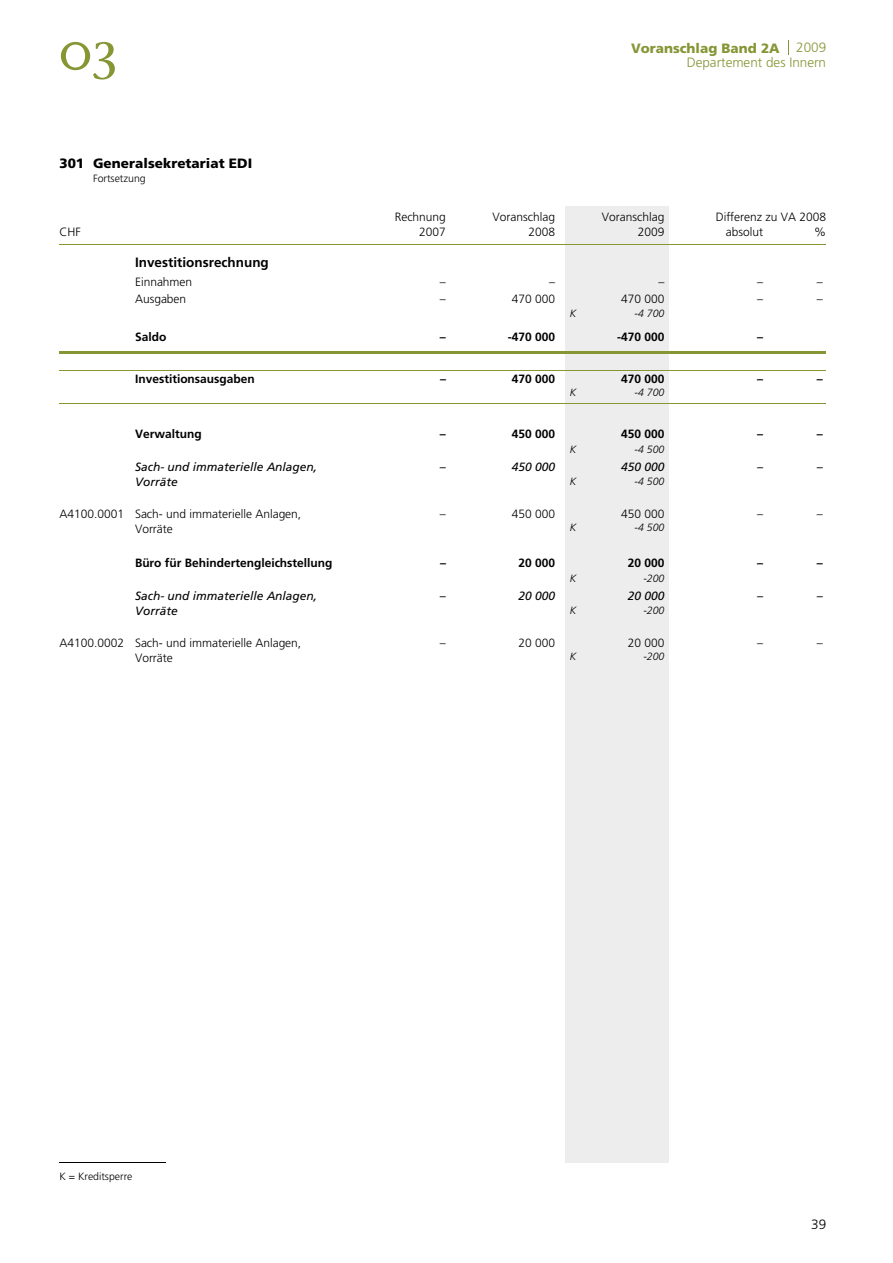
<style>
.page{position:relative;width:893px;height:1263px;background:#fff}
.page>*{position:absolute;margin:0;border:0;box-sizing:border-box;transform-origin:0 0}
.t1{font:54px "ITC Stone Serif OS Medium";color:#859635}
.t2{font:900 13.5px "Frutiger";color:#000}
.t3{font:900 13.5px "Frutiger";color:#859635}
.t4{font:300 13.5px "Frutiger";color:#859635}
.t5{font:700 13.5px "Frutiger";color:#000}
.t6{font:300 13.5px "Frutiger";color:#000}
.t7{font:300 12px/14.7px "Frutiger";color:#000}
.t8{font:700 12px "Frutiger";color:#000}
.t9{font:italic 12px/15px "Frutiger";color:#000}
.t10{font:italic 300 10.5px "Frutiger";color:#000}
.t11{font:300 10.5px "Frutiger";color:#000}
.s1{font-weight:300}
</style>
<div class="page">
<div style="left:566px;top:206px;width:102px;height:956px;background:#ededee"></div>
<svg style="left:788px;top:40px;width:1px;height:15px"></svg>
<hr style="left:59px;top:244px;width:767px;height:1px;background:#859635">
<hr style="left:59px;top:351px;width:767px;height:2px;background:#859635">
<hr style="left:59px;top:370px;width:767px;height:1px;background:#859635">
<hr style="left:59px;top:403px;width:767px;height:1px;background:#859635">
<hr style="left:59px;top:1162px;width:107px;height:1px;background:#000">
<h1 class="t1" style="left:58px;top:31px;width:62px">0 3</h1>
<p class="t2" style="left:59px;top:158px;width:194px">301 Generalsekretariat EDI</p>
<p class="t11" style="left:93px;top:174px;width:54px">Fortsetzung</p>
<p class="t7" style="left:59px;top:225px;width:23px">CHF</p>
<p class="t7" style="left:395px;top:211px;width:53px;text-align:right">Rechnung<br>2007</p>
<p class="t7" style="left:493px;top:211px;width:64px;text-align:right">Voranschlag<br>2008</p>
<p class="t5" style="left:135px;top:257px;width:135px">Investitionsrechnung</p>
<p class="t7" style="left:135px;top:276px;width:59px">Einnahmen</p>
<p class="t7" style="left:440px;top:275px;width:7px">–</p>
<p class="t7" style="left:549px;top:275px;width:7px">–</p>
<p class="t3" style="left:631px;top:43px;width:196px">Voranschlag Band 2A <span class="s1">2009</span></p>
<p class="t4" style="left:687px;top:57px;width:141px">Departement des Innern</p>
<p class="t7" style="left:602px;top:211px;width:64px">Voranschlag</p>
<p class="t7" style="left:638px;top:225px;width:28px">2009</p>
<p class="t7" style="left:726px;top:211px;width:102px;text-indent:-10px">Differenz zu VA 2008 absolut</p>
<p class="t7" style="left:814px;top:225px;width:13px">%</p>
<p class="t7" style="left:658px;top:276px;width:7px">–</p>
<p class="t7" style="left:757px;top:276px;width:7px">–</p>
<p class="t7" style="left:817px;top:276px;width:7px">–</p>
<p class="t7" style="left:135px;top:292px;width:53px">Ausgaben</p>
<p class="t7" style="left:440px;top:292px;width:7px">–</p>
<p class="t7" style="left:757px;top:292px;width:7px">–</p>
<p class="t7" style="left:512px;top:292px;width:45px">470 000</p>
<p class="t7" style="left:621px;top:292px;width:45px">470 000</p>
<p class="t7" style="left:817px;top:292px;width:7px">–</p>
<p class="t10" style="left:570px;top:309px;width:8px">K</p>
<p class="t10" style="left:634px;top:309px;width:31px">-4 700</p>
<p class="t8" style="left:135px;top:332px;width:33px">Saldo</p>
<p class="t8" style="left:440px;top:332px;width:7px">–</p>
<p class="t8" style="left:508px;top:332px;width:49px">-470 000</p>
<p class="t8" style="left:757px;top:332px;width:7px">–</p>
<p class="t8" style="left:617px;top:332px;width:49px">-470 000</p>
<p class="t8" style="left:135px;top:374px;width:121px">Investitionsausgaben</p>
<p class="t8" style="left:440px;top:374px;width:7px">–</p>
<p class="t8" style="left:512px;top:374px;width:45px">470 000</p>
<p class="t8" style="left:621px;top:374px;width:45px">470 000</p>
<p class="t8" style="left:757px;top:374px;width:7px">–</p>
<p class="t8" style="left:817px;top:374px;width:7px">–</p>
<p class="t10" style="left:570px;top:388px;width:8px">K</p>
<p class="t10" style="left:634px;top:388px;width:31px">-4 700</p>
<p class="t8" style="left:135px;top:429px;width:68px">Verwaltung</p>
<p class="t8" style="left:440px;top:429px;width:7px">–</p>
<p class="t8" style="left:512px;top:429px;width:45px">450 000</p>
<p class="t8" style="left:621px;top:429px;width:45px">450 000</p>
<p class="t8" style="left:757px;top:429px;width:7px">–</p>
<p class="t8" style="left:817px;top:429px;width:7px">–</p>
<p class="t10" style="left:570px;top:477px;width:8px">K</p>
<p class="t10" style="left:634px;top:477px;width:31px">-4 500</p>
<p class="t10" style="left:570px;top:445px;width:8px">K</p>
<p class="t10" style="left:634px;top:445px;width:31px">-4 500</p>
<p class="t9" style="left:135px;top:460px;width:184px">Sach- und immaterielle Anlagen,<br>Vorräte</p>
<p class="t9" style="left:440px;top:460px;width:7px">–</p>
<p class="t9" style="left:757px;top:460px;width:7px">–</p>
<p class="t9" style="left:817px;top:460px;width:7px">–</p>
<p class="t9" style="left:512px;top:460px;width:45px">450 000</p>
<p class="t9" style="left:621px;top:460px;width:45px">450 000</p>
<p class="t7" style="left:135px;top:507px;width:168px;text-indent:-76px">A4100.0001 Sach- und immaterielle Anlagen,<br>Vorräte</p>
<p class="t7" style="left:440px;top:507px;width:7px">–</p>
<p class="t7" style="left:757px;top:507px;width:7px">–</p>
<p class="t7" style="left:817px;top:507px;width:7px">–</p>
<p class="t7" style="left:512px;top:507px;width:45px">450 000</p>
<p class="t7" style="left:621px;top:507px;width:45px">450 000</p>
<p class="t10" style="left:570px;top:523px;width:8px">K</p>
<p class="t10" style="left:634px;top:523px;width:31px">-4 500</p>
<p class="t8" style="left:135px;top:558px;width:199px">Büro für Behindertengleichstellung</p>
<p class="t8" style="left:440px;top:558px;width:7px">–</p>
<p class="t8" style="left:518px;top:558px;width:38px">20 000</p>
<p class="t8" style="left:628px;top:558px;width:38px">20 000</p>
<p class="t8" style="left:757px;top:558px;width:7px">–</p>
<p class="t8" style="left:817px;top:558px;width:7px">–</p>
<p class="t10" style="left:570px;top:606px;width:8px">K</p>
<p class="t10" style="left:643px;top:606px;width:23px">-200</p>
<p class="t10" style="left:570px;top:574px;width:8px">K</p>
<p class="t10" style="left:643px;top:574px;width:23px">-200</p>
<p class="t9" style="left:135px;top:590px;width:184px">Sach- und immaterielle Anlagen,<br>Vorräte</p>
<p class="t9" style="left:440px;top:590px;width:7px">–</p>
<p class="t9" style="left:757px;top:590px;width:7px">–</p>
<p class="t9" style="left:817px;top:590px;width:7px">–</p>
<p class="t9" style="left:518px;top:590px;width:38px">20 000</p>
<p class="t9" style="left:628px;top:590px;width:38px">20 000</p>
<p class="t7" style="left:135px;top:636px;width:168px;text-indent:-76px">A4100.0002 Sach- und immaterielle Anlagen,<br>Vorräte</p>
<p class="t7" style="left:440px;top:636px;width:7px">–</p>
<p class="t7" style="left:757px;top:636px;width:7px">–</p>
<p class="t7" style="left:817px;top:636px;width:7px">–</p>
<p class="t7" style="left:518px;top:636px;width:38px">20 000</p>
<p class="t7" style="left:628px;top:636px;width:38px">20 000</p>
<p class="t10" style="left:570px;top:653px;width:8px">K</p>
<p class="t10" style="left:643px;top:653px;width:23px">-200</p>
<p class="t11" style="left:59px;top:1172px;width:74px">K = Kreditsperre</p>
<p class="t6" style="left:811px;top:1219px;width:16px">39</p>
</div>
